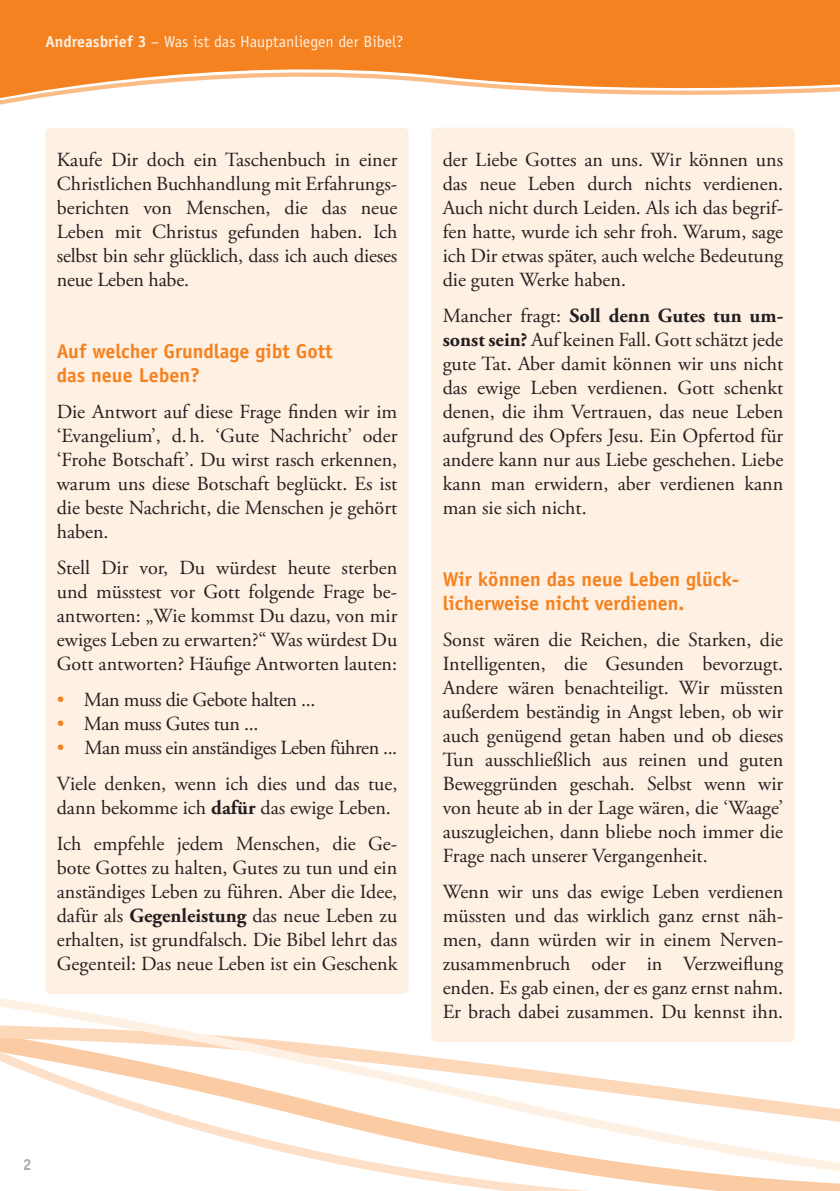
<style>
.page{position:relative;width:840px;height:1191px;background:#fff}
.page>*{position:absolute;margin:0;border:0;box-sizing:border-box;transform-origin:0 0}
._02_Grundtext{font:20px/24px "Adobe Garamond Pro";color:#231f20;text-align:justify}
._03_Zwischenüberschr{font:700 20px/24px "Officina Sans";color:#f58220}
._02_Grundtext-2{font:20px "Adobe Garamond Pro";letter-spacing:-.02em;color:#231f20}
.t1{font:16px "Officina Sans";color:#fef0e2}
.t2{font:700 16px "Officina Sans";color:#a8a9ad}
.s1{font-weight:700}
.s2{color:#f58220}
</style>
<div class="page">
<svg style="left:0;top:748px;width:839px;height:443px"></svg>
<svg style="left:0;top:0;width:839px;height:101px;background:#f69847"></svg>
<div style="left:431px;top:128px;width:363px;height:914px;background:#fef0e2;border-radius:6px"></div>
<div style="left:45px;top:128px;width:363px;height:866px;background:#fef0e2;border-radius:6px"></div>
<p class="t1" style="left:45px;top:32px;width:359px"><span class="s1">Andreasbrief 3</span> – Was ist das Hauptanliegen der Bibel?</p>
<p class="_02_Grundtext" style="left:57px;top:148px;width:342px">Kaufe Dir doch ein Taschenbuch in einer Christlichen Buchhandlung mit Erfahrungs&shy;berichten von Menschen, die das neue Leben mit Christus gefunden haben. Ich selbst bin sehr glücklich, dass ich auch dieses neue Leben habe.</p>
<p class="_03_Zwischenüberschr" style="left:57px;top:339px;width:277px">Auf welcher Grundlage gibt Gott das neue Leben?</p>
<p class="_02_Grundtext" style="left:57px;top:400px;width:342px">Die Antwort auf diese Frage finden wir im ‘Evangelium’, d.h. ‘Gute Nachricht’ oder ‘Frohe Botschaft’. Du wirst rasch erkennen, warum uns diese Botschaft beglückt. Es ist die beste Nachricht, die Menschen je gehört haben.</p>
<p class="_02_Grundtext" style="left:57px;top:556px;width:342px">Stell Dir vor, Du würdest heute sterben und müsstest vor Gott folgende Frage be&shy;antworten: „Wie kommst Du dazu, von mir ewiges Leben zu erwarten?“ Was würdest Du Gott antworten? Häufige Antworten lauten:</p>
<p class="_02_Grundtext-2" style="left:57px;top:687px;width:260px"><span class="s2">•</span> Man muss die Gebote halten ...</p>
<p class="_02_Grundtext-2" style="left:57px;top:711px;width:203px"><span class="s2">•</span> Man muss Gutes tun ...</p>
<p class="_02_Grundtext-2" style="left:57px;top:735px;width:342px"><span class="s2">•</span> Man muss ein anständiges Leben führen ...</p>
<p class="_02_Grundtext" style="left:57px;top:772px;width:342px">Viele denken, wenn ich dies und das tue, dann bekomme ich <span class="s1">dafür</span> das ewige Leben.</p>
<p class="_02_Grundtext" style="left:57px;top:832px;width:342px">Ich empfehle jedem Menschen, die Ge&shy;bote Gottes zu halten, Gutes zu tun und ein anständiges Leben zu führen. Aber die Idee, dafür als <span class="s1">Gegenleistung</span> das neue Leben zu erhalten, ist grundfalsch. Die Bibel lehrt das Gegenteil: Das neue Leben ist ein Geschenk</p>
<p class="_02_Grundtext" style="left:442px;top:148px;width:342px">der Liebe Gottes an uns. Wir können uns das neue Leben durch nichts verdienen.<br>Auch nicht durch Leiden. Als ich das begrif&shy;fen hatte, wurde ich sehr froh. Warum, sage ich Dir etwas später, auch welche Bedeutung die guten Werke haben.</p>
<p class="_02_Grundtext" style="left:442px;top:304px;width:342px">Mancher fragt: <span class="s1">Soll denn Gutes tun um&shy;sonst sein?</span> Auf keinen Fall. Gott schätzt jede gute Tat. Aber damit können wir uns nicht das ewige Leben verdienen. Gott schenkt denen, die ihm Vertrauen, das neue Leben aufgrund des Opfers Jesu. Ein Opfertod für andere kann nur aus Liebe geschehen. Liebe kann man erwidern, aber verdienen kann man sie sich nicht.</p>
<p class="_03_Zwischenüberschr" style="left:442px;top:567px;width:298px">Wir können das neue Leben glück&shy;licherweise nicht verdienen.</p>
<p class="_02_Grundtext" style="left:442px;top:628px;width:342px">Sonst wären die Reichen, die Starken, die Intelligenten, die Gesunden bevorzugt.<br>Andere wären benachteiligt. Wir müssten außerdem beständig in Angst leben, ob wir auch genügend getan haben und ob dieses Tun ausschließlich aus reinen und guten Beweggründen geschah. Selbst wenn wir von heute ab in der Lage wären, die ‘Waage’ auszugleichen, dann bliebe noch immer die Frage nach unserer Vergangenheit.</p>
<p class="_02_Grundtext" style="left:442px;top:880px;width:342px">Wenn wir uns das ewige Leben verdienen müssten und das wirklich ganz ernst näh&shy;men, dann würden wir in einem Nerven&shy;zusammenbruch oder in Verzweiflung enden. Es gab einen, der es ganz ernst nahm.<br>Er brach dabei zusammen. Du kennst ihn.</p>
<p class="t2" style="left:23px;top:1154px;width:10px">2</p>
</div>
